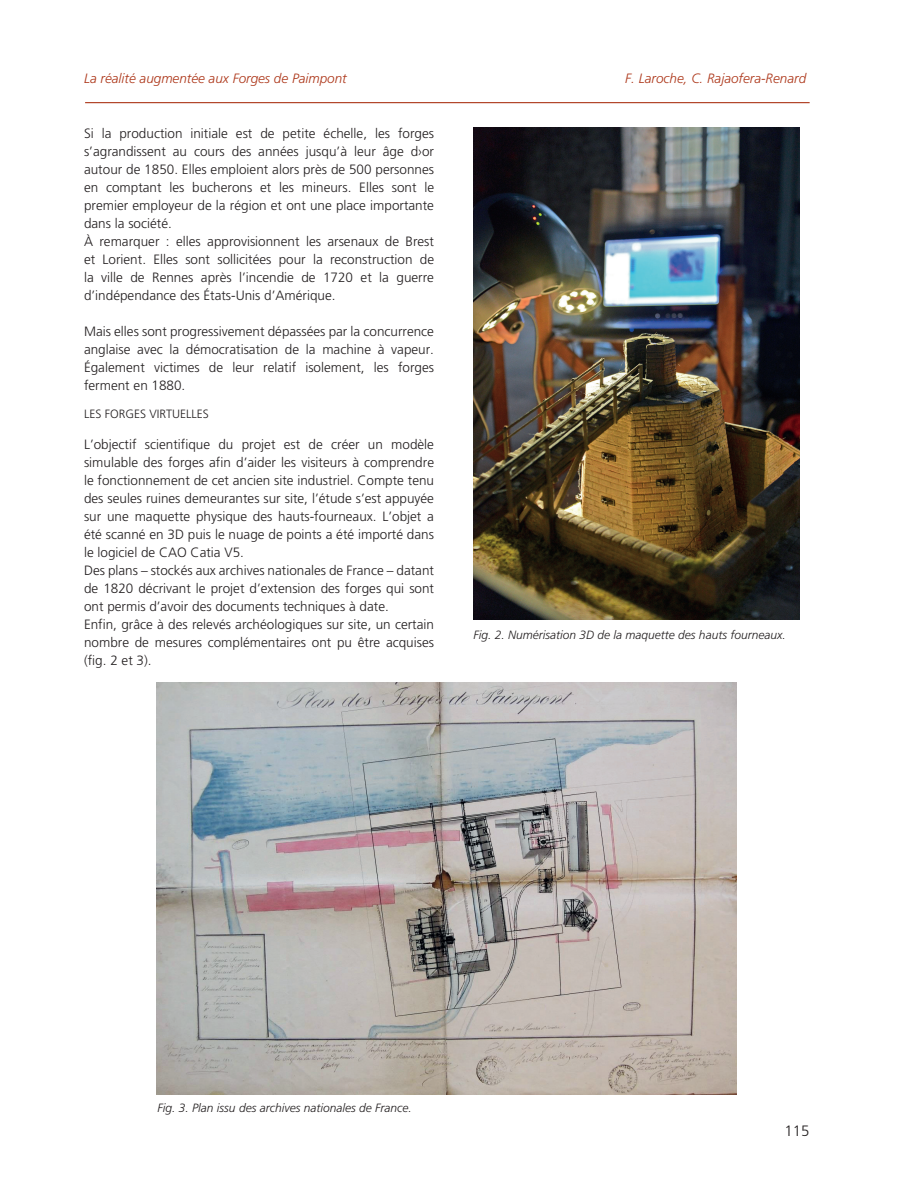
<style>
.page{position:relative;width:915px;height:1191px;background:#fff}
.page>*{position:absolute;margin:0;border:0;box-sizing:border-box;transform-origin:0 0}
.t1{font:300 15px "Frutiger";color:#231f20}
.t2{font:300 13.5px/18px "Frutiger";color:#231f20}
.t3{font:italic 300 13.5px "Frutiger";color:#ad371a}
.t4{font:italic 300 12px "Frutiger";color:#231f20}
.t5{font:300 12px "Frutiger";color:#231f20}
</style>
<div class="page">
<hr style="left:85px;top:102px;width:724px;height:1px;background:#ad371a">
<img style="left:156px;top:682px;width:579px;height:412px">
<img style="left:473px;top:128px;width:325px;height:491px">
<p class="t3" style="left:84px;top:70px;width:264px">La réalité augmentée aux Forges de Paimpont</p>
<p class="t3" style="left:625px;top:70px;width:182px">F. Laroche, C. Rajaofera-Renard</p>
<p class="t2" style="left:84px;top:124px;width:351px">Si la production initiale est de petite échelle, les forges s’agrandissent au cours des années jusqu’à leur âge d›or autour de 1850. Elles emploient alors près de 500 personnes en comptant les bucherons et les mineurs. Elles sont le premier employeur de la région et ont une place importante dans la société.<br>À remarquer : elles approvisionnent les arsenaux de Brest et Lorient. Elles sont sollicitées pour la reconstruction de la ville de Rennes après l’incendie de 1720 et la guerre d’indépendance des États-Unis d’Amérique.</p>
<p class="t2" style="left:84px;top:322px;width:351px;text-align:justify">Mais elles sont progressivement dépassées par la concurrence anglaise avec la démocratisation de la machine à vapeur.<br>Également victimes de leur relatif isolement, les forges ferment en 1880.</p>
<p class="t5" style="left:84px;top:407px;width:80px">Les forges virtuelles</p>
<p class="t2" style="left:84px;top:435px;width:351px">L’objectif scientifique du projet est de créer un modèle simulable des forges afin d’aider les visiteurs à comprendre le fonctionnement de cet ancien site industriel. Compte tenu des seules ruines demeurantes sur site, l’étude s’est appuyée sur une maquette physique des hauts-fourneaux. L’objet a été scanné en 3D puis le nuage de points a été importé dans le logiciel de CAO Catia V5.<br>Des plans – stockés aux archives nationales de France – datant de 1820 décrivant le projet d’extension des forges qui sont ont permis d’avoir des documents techniques à date.<br>Enfin, grâce à des relevés archéologiques sur site, un certain nombre de mesures complémentaires ont pu être acquises (fig. 2 et 3).</p>
<p class="t4" style="left:473px;top:627px;width:314px">Fig. 2. Numérisation 3D de la maquette des hauts fourneaux.</p>
<p class="t4" style="left:157px;top:1101px;width:256px">Fig. 3. Plan issu des archives nationales de France.</p>
<p class="t1" style="left:784px;top:1122px;width:27px">115</p>
</div>
